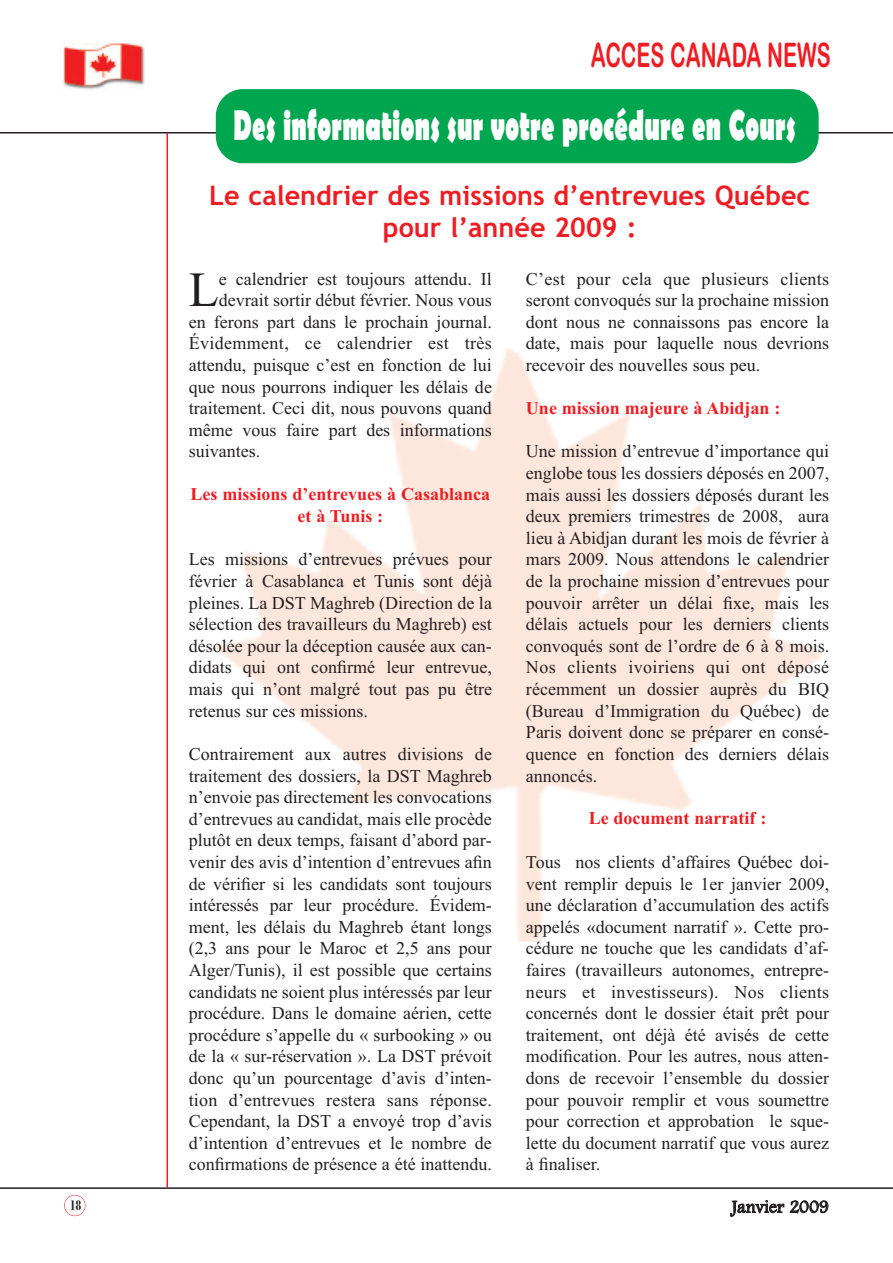
<style>
.page{position:relative;width:893px;height:1263px;background:#fff}
.page>*{position:absolute;margin:0;border:0;box-sizing:border-box;transform-origin:0 0}
.t1{font:49.2px "Times New Roman";color:#231f20}
.t2{font:700 43.35px "Berlin Sans FB";letter-spacing:.015em;color:#fff;scale:.58 1}
.t3{font:33.9px "Arial Rounded MT Bold";color:#ee1d23;scale:.62 1}
.t4{font:700 27px/32.4px "Trebuchet MS";color:#ee1d23;text-align:center}
.t5{font:18px/21.6px "Times New Roman";color:#231f20;text-align:justify}
.t6{font:700 18px/21.9px "Times New Roman";color:#ee1d23;text-align:center}
.t7{font:18px "Times New Roman";letter-spacing:.02em;color:#231f20}
.t8{font:18px "Footlight MT Light";color:#231f20}
.t9{font:700 15px "Bodoni MT Condensed";color:#231f20}
</style>
<div class="page">
<hr style="left:0;top:132px;width:893px;height:1px;background:#231f20">
<hr style="left:0;top:1187px;width:893px;height:2px;background:#231f20">
<div style="left:64px;top:1195px;width:21px;height:21px;border:1px solid #ee1d23;border-radius:50%"></div>
<img style="left:62px;top:43px;width:83px;height:47px">
<hr style="left:166px;top:133px;width:2px;height:1055px;background:#ee1d23">
<div style="left:216px;top:89px;width:603px;height:74px;background:#00a54f;border-radius:27px"></div>
<h3 class="t3" style="left:591px;top:36px;width:389px">ACCES CANADA NEWS</h3>
<h2 class="t2" style="left:234px;top:100px;width:970px">Des informations sur votre procédure en Cours</h2>
<h3 class="t4" style="left:209px;top:179px;width:603px">Le calendrier des missions d’entrevues Québec pour l’année 2009 :</h3>
<h1 class="t1" style="left:189px;top:260px;width:32px">L</h1>
<p class="t5" style="left:219px;top:268px;width:275px">e calendrier est toujours attendu. Il</p>
<p class="t5" style="left:219px;top:289px;width:275px">devrait sortir début février. Nous vous</p>
<p class="t5" style="left:189px;top:311px;width:305px">en ferons part dans le prochain journal.</p>
<p class="t7" style="left:189px;top:333px;width:305px">Évidemment, ce calendrier est très</p>
<p class="t5" style="left:189px;top:354px;width:305px">attendu, puisque c’est en fonction de lui</p>
<p class="t5" style="left:189px;top:376px;width:305px">que nous pourrons indiquer les délais de</p>
<p class="t5" style="left:189px;top:397px;width:305px">traitement. Ceci dit, nous pouvons quand</p>
<p class="t5" style="left:189px;top:419px;width:305px">même vous faire part des informations</p>
<p class="t5" style="left:189px;top:440px;width:73px">suivantes.</p>
<p class="t6" style="left:191px;top:483px;width:301px">Les missions d’entrevues à Casablanca et à Tunis :</p>
<p class="t5" style="left:189px;top:548px;width:305px">Les missions d’entrevues prévues pour février à Casablanca et Tunis sont déjà pleines. La DST Maghreb (Direction de la sélection des travailleurs du Maghreb) est désolée pour la déception causée aux can&shy;didats qui ont confirmé leur entrevue, mais qui n’ont malgré tout pas pu être retenus sur ces missions.</p>
<p class="t5" style="left:189px;top:743px;width:305px">Contrairement aux autres divisions de traitement des dossiers, la DST Maghreb n’envoie pas directement les convocations d’entrevues au candidat, mais elle procède plutôt en deux temps, faisant d’abord par&shy;venir des avis d’intention d’entrevues afin de vérifier si les candidats sont toujours intéressés par leur procédure. Évidem&shy;ment, les délais du Maghreb étant longs (2,3 ans pour le Maroc et 2,5 ans pour Alger/Tunis), il est possible que certains candidats ne soient plus intéressés par leur procédure. Dans le domaine aérien, cette procédure s’appelle du « surbooking » ou de la « sur-réservation ». La DST prévoit donc qu’un pourcentage d’avis d’inten&shy;tion d’entrevues restera sans réponse.<br>Cependant, la DST a envoyé trop d’avis d’intention d’entrevues et le nombre de confirmations de présence a été inattendu.</p>
<p class="t5" style="left:526px;top:268px;width:305px">C’est pour cela que plusieurs clients seront convoqués sur la prochaine mission dont nous ne connaissons pas encore la date, mais pour laquelle nous devrions recevoir des nouvelles sous peu.</p>
<p class="t6" style="left:526px;top:397px;width:256px">Une mission majeure à Abidjan :</p>
<p class="t5" style="left:526px;top:440px;width:305px">Une mission d’entrevue d’importance qui englobe tous les dossiers déposés en 2007, mais aussi les dossiers déposés durant les deux premiers trimestres de 2008, aura lieu à Abidjan durant les mois de février à mars 2009. Nous attendons le calendrier de la prochaine mission d’entrevues pour pouvoir arrêter un délai fixe, mais les délais actuels pour les derniers clients convoqués sont de l’ordre de 6 à 8 mois.<br>Nos clients ivoiriens qui ont déposé récemment un dossier auprès du BIQ (Bureau d’Immigration du Québec) de Paris doivent donc se préparer en consé&shy;quence en fonction des derniers délais annoncés.</p>
<p class="t6" style="left:589px;top:807px;width:179px">Le document narratif :</p>
<p class="t5" style="left:526px;top:851px;width:305px">Tous nos clients d’affaires Québec doi&shy;vent remplir depuis le 1er janvier 2009, une déclaration d’accumulation des actifs appelés «document narratif ». Cette pro&shy;cédure ne touche que les candidats d’af&shy;faires (travailleurs autonomes, entrepre&shy;neurs et investisseurs). Nos clients concernés dont le dossier était prêt pour traitement, ont déjà été avisés de cette modification. Pour les autres, nous atten&shy;dons de recevoir l’ensemble du dossier pour pouvoir remplir et vous soumettre pour correction et approbation le sque&shy;lette du document narratif que vous aurez à finaliser.</p>
<p class="t9" style="left:70px;top:1195px;width:13px">18</p>
<p class="t8" style="left:732px;top:1196px;width:98px">Janvier 2009</p>
</div>
